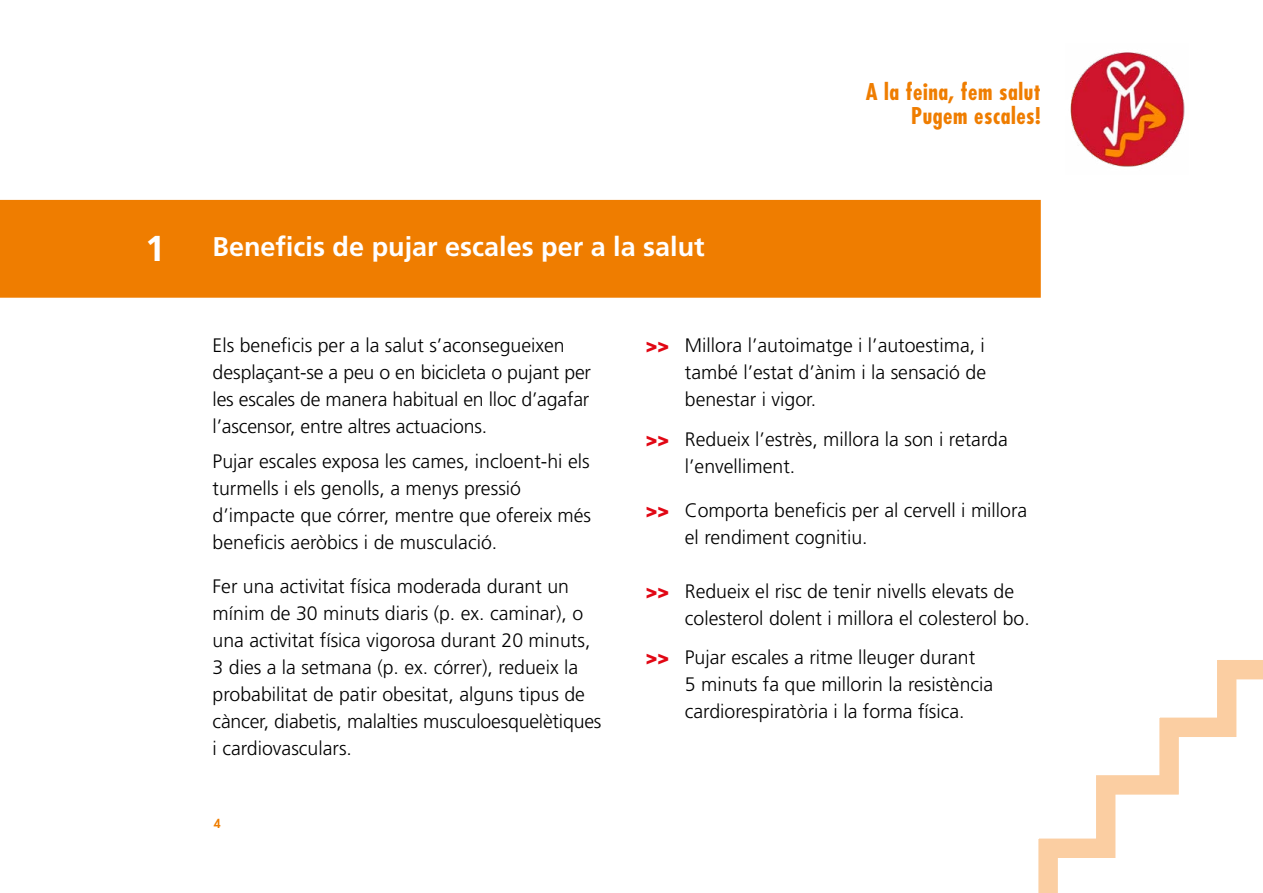
<style>
.page{position:relative;width:1263px;height:893px;background:#fff}
.page>*{position:absolute;margin:0;border:0;box-sizing:border-box;transform-origin:0 0}
.t1{font:700 36px "Frutiger LT Std";color:#fff}
.t2{font:700 27px "Frutiger LT Std";color:#fff}
.t3{font:700 condensed 22.5px/24px "Futura";letter-spacing:.025em;color:#ef7d00;text-align:right}
.t4{font:300 19.5px/27px "Frutiger LT Std";color:#000}
.t5{font:800 12px "Futura";color:#ef7d00}
.s1{font-weight:900;color:#e10714}
</style>
<div class="page">
<img style="left:1070px;top:52px;width:115px;height:115px">
<svg style="left:1038px;top:660px;width:225px;height:233px"></svg>
<div style="left:1px;top:201px;width:1039px;height:96px;background:#ef7d00"></div>
<div style="left:0;top:200px;width:1041px;height:98px;border:2px solid #ef7d00"></div>
<h1 class="t1" style="left:145px;top:228px;width:22px">1</h1>
<h2 class="t2" style="left:213px;top:231px;width:494px">Beneficis de pujar escales per a la salut</h2>
<p class="t3" style="left:866px;top:80px;width:176px">A la feina, fem salut<br>Pugem escales!</p>
<p class="t4" style="left:213px;top:332px;width:380px">Els beneficis per a la salut s’aconsegueixen desplaçant-se a peu o en bicicleta o pujant per les escales de manera habitual en lloc d’agafar l’ascensor, entre altres actuacions.</p>
<p class="t4" style="left:213px;top:448px;width:380px">Pujar escales exposa les cames, incloent-hi els turmells i els genolls, a menys pressió d’impacte que córrer, mentre que ofereix més beneficis aeròbics i de musculació.</p>
<p class="t4" style="left:213px;top:573px;width:390px">Fer una activitat física moderada durant un mínim de 30 minuts diaris (p. ex. caminar), o una activitat física vigorosa durant 20 minuts, 3 dies a la setmana (p. ex. córrer), redueix la probabilitat de patir obesitat, alguns tipus de càncer, diabetis, malalties musculoesquelètiques i cardiovasculars.</p>
<p class="t5" style="left:214px;top:816px;width:8px">4</p>
<p class="t4" style="left:685px;top:332px;width:303px;text-align:justify;text-indent:-39px"><span class="s1">&gt;&gt;</span> Millora l’autoimatge i l’autoestima, i també l’estat d’ànim i la sensació de benestar i vigor.</p>
<p class="t4" style="left:685px;top:426px;width:324px;text-indent:-39px"><span class="s1">&gt;&gt;</span> Redueix l’estrès, millora la son i retarda l’envelliment.</p>
<p class="t4" style="left:685px;top:497px;width:344px;text-indent:-39px"><span class="s1">&gt;&gt;</span> Comporta beneficis per al cervell i millora el rendiment cognitiu.</p>
<p class="t4" style="left:685px;top:578px;width:346px;text-indent:-39px"><span class="s1">&gt;&gt;</span> Redueix el risc de tenir nivells elevats de colesterol dolent i millora el colesterol bo.</p>
<p class="t4" style="left:685px;top:644px;width:310px;text-indent:-39px"><span class="s1">&gt;&gt;</span> Pujar escales a ritme lleuger durant<br>5 minuts fa que millorin la resistència cardiorespiratòria i la forma física.</p>
</div>
